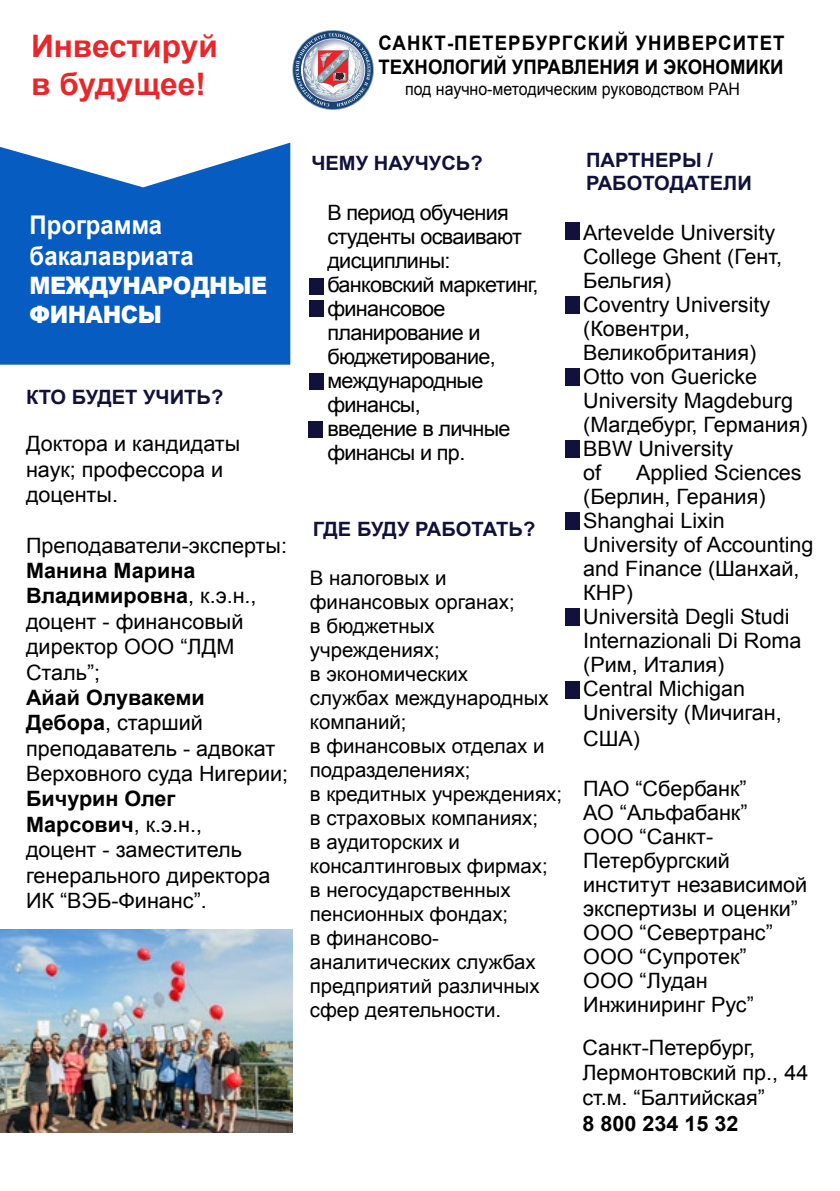
<style>
.page{position:relative;width:840px;height:1191px;background:#fff}
.page>*{position:absolute;margin:0;border:0;box-sizing:border-box;transform-origin:0 0}
.t1{font:700 31px/37.2px "Arial";color:#e92629}
.t2{font:700 25.8px/30.8px "Arial";color:#fff;scale:.93 1}
.t3{font:900 24px/28.8px "Arial";letter-spacing:-.02em;color:#fff;scale:.93 1}
.t4{font:21.2px/24px "Arial";color:#000}
.t5{font:21.2px/24px "Arial";letter-spacing:-.03em;color:#000}
.t6{font:700 21.2px "Arial";color:#000}
.t7{font:20px/24px "Arial";color:#000}
.t8{font:700 20px/24px "Arial";color:#000;scale:.93 1}
.t9{font:700 19.8px "Arial";color:#11123b}
.t10{font:17.2px "Arial";color:#000;scale:.93 1}
.s1{font-weight:700}
</style>
<div class="page">
<img style="left:0;top:929px;width:293px;height:203px">
<svg style="left:0;top:143px;width:290px;height:222px;background:#216dc8"></svg>
<svg style="left:292px;top:30px;width:81px;height:80px"></svg>
<div style="left:309px;top:278px;width:15px;height:17px;background:#11123b"></div>
<div style="left:309px;top:300px;width:14px;height:17px;background:#11123b"></div>
<div style="left:309px;top:373px;width:14px;height:17px;background:#11123b"></div>
<div style="left:308px;top:421px;width:15px;height:17px;background:#11123b"></div>
<div style="left:564px;top:223px;width:15px;height:17px;background:#11123b"></div>
<div style="left:564px;top:296px;width:15px;height:17px;background:#11123b"></div>
<div style="left:564px;top:368px;width:15px;height:17px;background:#11123b"></div>
<div style="left:564px;top:441px;width:15px;height:17px;background:#11123b"></div>
<div style="left:564px;top:512px;width:15px;height:17px;background:#11123b"></div>
<div style="left:564px;top:608px;width:15px;height:17px;background:#11123b"></div>
<div style="left:564px;top:681px;width:15px;height:17px;background:#11123b"></div>
<h1 class="t1" style="left:31px;top:29px;width:188px">Инвестируй в будущее!</h1>
<p class="t2" style="left:30px;top:211px;width:178px">Программа бакалавриата</p>
<p class="t3" style="left:30px;top:270px;width:257px">международные финансы</p>
<p class="t9" style="left:26px;top:384px;width:14px">КТО</p>
<p class="t9" style="left:72px;top:384px;width:153px">БУДЕТ УЧИТЬ?</p>
<p class="t4" style="left:26px;top:431px;width:216px;line-height:25.4px">Доктора и кандидаты наук; профессора и доценты.</p>
<p class="t4" style="left:26px;top:533px;width:262px">Преподаватели-эксперты:</p>
<p class="t4" style="left:26px;top:558px;width:232px;line-height:25.4px"><span class="s1">Манина Марина<br>Владимировна</span>, к.э.н., доцент - финансовый директор ООО “ЛДМ<br>Сталь”;</p>
<p class="t4" style="left:26px;top:685px;width:263px;line-height:25.4px"><span class="s1">Айай Олувакеми<br>Дебора</span>, старший преподаватель - адвокат<br>Верховного суда Нигерии;</p>
<p class="t4" style="left:26px;top:786px;width:246px;line-height:25.4px"><span class="s1">Бичурин Олег<br>Марсович</span>, к.э.н., доцент - заместитель генерального директора<br>ИК “ВЭБ-Финанс”.</p>
<p class="t8" style="left:378px;top:32px;width:438px">Санкт-Петербургс кий университет технологий управления и экономики</p>
<p class="t10" style="left:405px;top:77px;width:361px">под научно-методическим руководством РАН</p>
<p class="t9" style="left:311px;top:150px;width:29px">ЧЕМУ</p>
<p class="t9" style="left:373px;top:150px;width:15px">НАУ</p>
<p class="t9" style="left:414px;top:150px;width:69px">ЧУСЬ?</p>
<p class="t5" style="left:327px;top:201px;width:212px">В период обучения студенты осваивают дисциплины: банковский маркетинг, финансовое планирование и бюджетирование, международные финансы,<br>введение в личные финансы и пр.</p>
<p class="t9" style="left:312px;top:515px;width:117px">ГДЕ БУДУ РАБОТАТ</p>
<p class="t9" style="left:508px;top:515px;width:28px">Ь?</p>
<p class="t7" style="left:310px;top:566px;width:253px">В налоговых и финансовых органах;<br>в бюджетных учреждениях;<br>в экономических<br>службах международных компаний;<br>в финансовых отделах и подразделениях;<br>в кредитных учреждениях; в страховых компаниях;<br>в аудиторских и консалтинговых фирмах; в негосударственных пенсионных фондах;<br>в финансово&shy;аналитических службах предприятий различных сфер деятельности.</p>
<p class="t9" style="left:585px;top:146px;width:29px">ПАРТНЕР</p>
<p class="t9" style="left:681px;top:146px;width:32px">Ы /</p>
<p class="t9" style="left:585px;top:170px;width:15px">РАБОТО</p>
<p class="t9" style="left:669px;top:170px;width:29px">ДАТЕЛ</p>
<p class="t9" style="left:737px;top:170px;width:16px">И</p>
<p class="t4" style="left:583px;top:220px;width:226px">Artevelde University<br>College Ghent (Гент,<br>Бельгия)<br>Coventry University (Ковентри,<br>Великобритания)<br>Otto von Guericke<br>University Magdeburg (Магдебург, Германия)<br>BBW University<br>of</p>
<p class="t4" style="left:583px;top:460px;width:232px;text-indent:53px">Applied Sciences (Берлин, Герания)<br>Shanghai Lixin<br>University of Accounting and Finance (Шанхай,<br>КНР)<br>Università Degli Studi<br>Internazionali Di Roma (Рим, Италия)<br>Central Michigan<br>University (Мичиган,</p>
<p class="t4" style="left:583px;top:726px;width:58px">США)</p>
<p class="t4" style="left:583px;top:776px;width:225px">ПАО “Сбербанк”<br>АО “Альфабанк”<br>ООО “Санкт-<br>Петербургский институт независимой экспертизы и оценки”<br>ООО “Севертранс”<br>ООО “Супротек”<br>ООО “Лудан<br>Инжиниринг Рус”</p>
<p class="t4" style="left:582px;top:1034px;width:227px;line-height:25.4px">Санкт-Петербург,<br>Лермонтовский пр., 44 ст.м. “Балтийская”</p>
<p class="t6" style="left:582px;top:1109px;width:157px">8 800 234 15 32</p>
</div>
